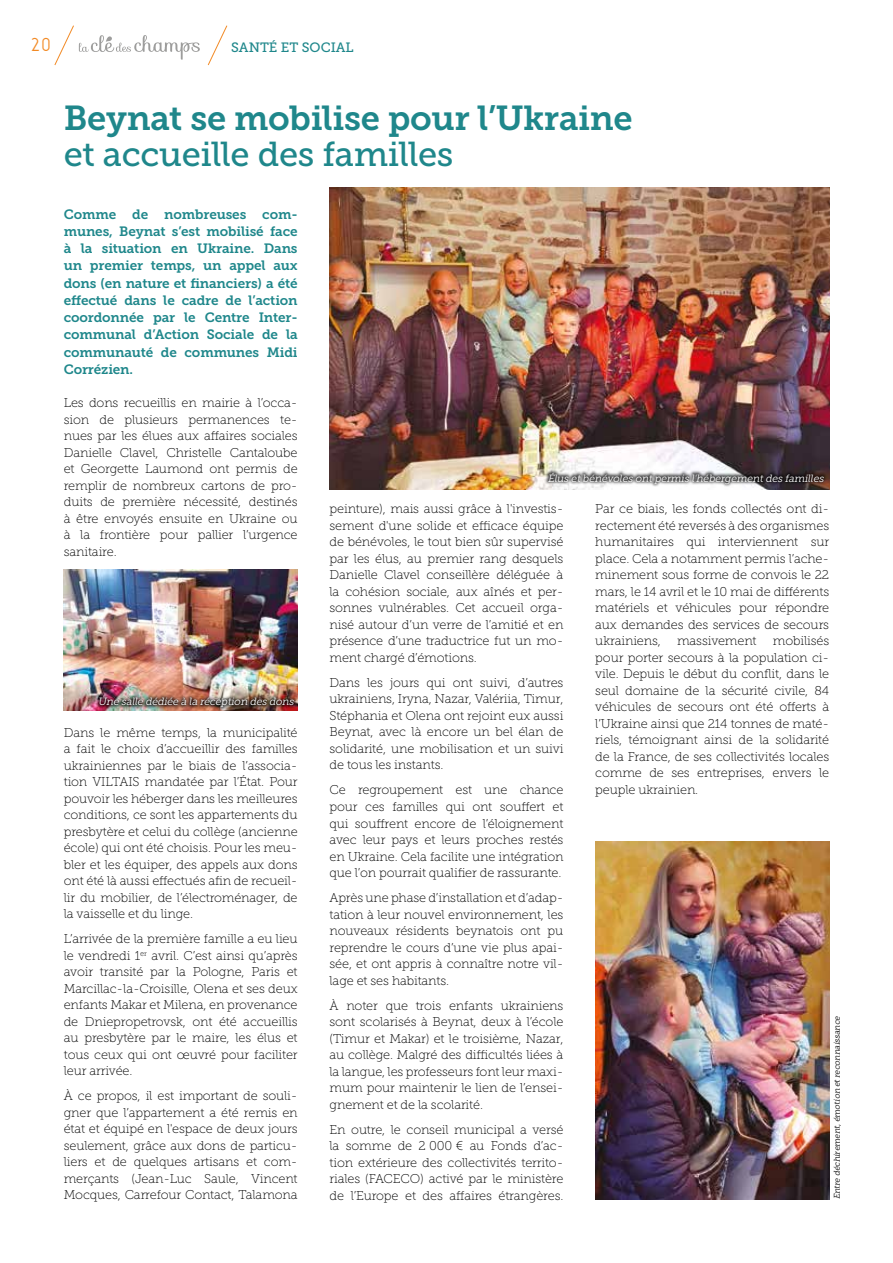
<style>
.page{position:relative;width:893px;height:1263px;background:#fff}
.page>*{position:absolute;margin:0;border:0;box-sizing:border-box;transform-origin:0 0}
.t1{font:34.5px "Museo Slab 700";letter-spacing:-.01em;color:#1f878b}
.t2{font:34.5px "Museo Slab 500";letter-spacing:-.01em;color:#1f878b}
.t3{font:18px "LT Oksana";color:#f28a25}
.t4{font:13.5px/17.2px "Museo Slab 700";letter-spacing:-.01em;color:#1f878b;text-align:justify}
.t5{font:13.5px "Museo Slab 500";color:#1f878b}
.t6{font:12.75px/16.5px "Museo Slab 100";letter-spacing:-.01em;color:#000;text-align:justify}
.t7{font:italic 10.5px "Museo Slab 300";color:#fff}
.t8{font:italic 8.25px "Museo Slab 300";color:#000}
</style>
<div class="page">
<svg style="left:54px;top:25px;width:146px;height:41px"></svg>
<svg style="left:207px;top:25px;width:21px;height:41px"></svg>
<img style="left:64px;top:570px;width:234px;height:140px">
<img style="left:330px;top:187px;width:499px;height:302px">
<img style="left:595px;top:842px;width:234px;height:357px">
<div style="left:96px;top:694px;width:202px;height:17px;background:#000;opacity:.75"></div>
<div style="left:544px;top:468px;width:283px;height:19px;background:#000;opacity:.75"></div>
<h2 class="t3" style="left:30px;top:31px;width:23px">20</h2>
<p class="t5" style="left:231px;top:40px;width:124px">SANTÉ ET SOCIAL</p>
<h1 class="t1" style="left:64px;top:99px;width:571px">Beynat se mobilise pour l’Ukraine</h1>
<h1 class="t2" style="left:64px;top:135px;width:391px">et accueille des familles</h1>
<p class="t4" style="left:64px;top:205px;width:235px">Comme de nombreuses com&shy;munes, Beynat s’est mobilisé face à la situation en Ukraine. Dans un premier temps, un appel aux dons (en nature et financiers) a été effectué dans le cadre de l’action coordonnée par le Centre Inter&shy;communal d’Action Sociale de la communauté de communes Midi Corrézien.</p>
<p class="t6" style="left:64px;top:395px;width:235px">Les dons recueillis en mairie à l’occa&shy;sion de plusieurs permanences te&shy;nues par les élues aux affaires sociales Danielle Clavel, Christelle Cantaloube et Georgette Laumond ont permis de remplir de nombreux cartons de pro&shy;duits de première nécessité, destinés à être envoyés ensuite en Ukraine ou à la frontière pour pallier l’urgence sanitaire.</p>
<p class="t7" style="left:98px;top:696px;width:199px">Une salle dédiée à la réception des dons</p>
<p class="t6" style="left:64px;top:724px;width:235px">Dans le même temps, la municipalité a fait le choix d’accueillir des familles ukrainiennes par le biais de l’associa&shy;tion VILTAIS mandatée par l’État. Pour pouvoir les héberger dans les meilleures conditions, ce sont les appartements du presbytère et celui du collège (ancienne école) qui ont été choisis. Pour les meu&shy;bler et les équiper, des appels aux dons ont été là aussi effectués afin de recueil&shy;lir du mobilier, de l’électroménager, de la vaisselle et du linge.</p>
<p class="t6" style="left:64px;top:931px;width:235px">L’arrivée de la première famille a eu lieu le vendredi 1<sup>er</sup> avril. C’est ainsi qu’après avoir transité par la Pologne, Paris et Marcillac-la-Croisille, Olena et ses deux enfants Makar et Milena, en provenance de Dniepropetrovsk, ont été accueillis au presbytère par le maire, les élus et tous ceux qui ont œuvré pour faciliter leur arrivée.</p>
<p class="t6" style="left:64px;top:1088px;width:235px">À ce propos, il est important de souli&shy;gner que l’appartement a été remis en état et équipé en l'espace de deux jours seulement, grâce aux dons de particu&shy;liers et de quelques artisans et com&shy;merçants (Jean-Luc Saule, Vincent Mocques, Carrefour Contact, Talamona</p>
<p class="t7" style="left:548px;top:472px;width:280px">Élus etbénévoles ontpermis l'hébergementdes familles</p>
<p class="t6" style="left:330px;top:501px;width:235px">peinture), mais aussi grâce à l'investis&shy;sement d'une solide et efficace équipe de bénévoles, le tout bien sûr supervisé par les élus, au premier rang desquels Danielle Clavel conseillère déléguée à la cohésion sociale, aux aînés et per&shy;sonnes vulnérables. Cet accueil orga&shy;nisé autour d’un verre de l’amitié et en présence d’une traductrice fut un mo&shy;ment chargé d’émotions.</p>
<p class="t6" style="left:330px;top:674px;width:235px">Dans les jours qui ont suivi, d’autres ukrainiens, Iryna, Nazar, Valériia, Timur, Stéphania et Olena ont rejoint eux aussi Beynat, avec là encore un bel élan de solidarité, une mobilisation et un suivi de tous les instants.</p>
<p class="t6" style="left:330px;top:782px;width:235px">Ce regroupement est une chance pour ces familles qui ont souffert et qui souffrent encore de l’éloignement avec leur pays et leurs proches restés en Ukraine. Cela facilite une intégration que l’on pourrait qualifier de rassurante.</p>
<p class="t6" style="left:330px;top:889px;width:235px">Après une phase d’installation et d’adap&shy;tation à leur nouvel environnement, les nouveaux résidents beynatois ont pu reprendre le cours d’une vie plus apai&shy;sée, et ont appris à connaître notre vil&shy;lage et ses habitants.</p>
<p class="t6" style="left:330px;top:997px;width:235px">À noter que trois enfants ukrainiens sont scolarisés à Beynat, deux à l’école (Timur et Makar) et le troisième, Nazar, au collège. Malgré des difficultés liées à la langue, les professeurs font leur maxi&shy;mum pour maintenir le lien de l’ensei&shy;gnement et de la scolarité.</p>
<p class="t6" style="left:330px;top:1121px;width:235px">En outre, le conseil municipal a versé la somme de 2 000 € au Fonds d’ac&shy;tion extérieure des collectivités territo&shy;riales (FACECO) activé par le ministère de l’Europe et des affaires étrangères.</p>
<p class="t6" style="left:595px;top:501px;width:235px">Par ce biais, les fonds collectés ont di&shy;rectement été reversés à des organismes humanitaires qui interviennent sur place. Cela a notamment permis l’ache&shy;minement sous forme de convois le 22 mars, le 14 avril et le 10 mai de différents matériels et véhicules pour répondre aux demandes des services de secours ukrainiens,</p>
<p class="t6" style="left:595px;top:633px;width:235px;text-indent:177px">mobilisés pour porter secours à la population ci&shy;vile. Depuis le début du conflit, dans le seul domaine de la sécurité civile, 84 véhicules de secours ont été offerts à l’Ukraine ainsi que 214 tonnes de maté&shy;riels, témoignant ainsi de la solidarité de la France, de ses collectivités locales comme de ses entreprises, envers le peuple ukrainien.</p>
<p class="t6" style="left:677px;top:633px;width:81px">massivement</p>
<p class="t8" style="left:832px;top:1199px;width:186px;rotate:-90deg">Entre déchirement,émotion etreconnaissance</p>
</div>
